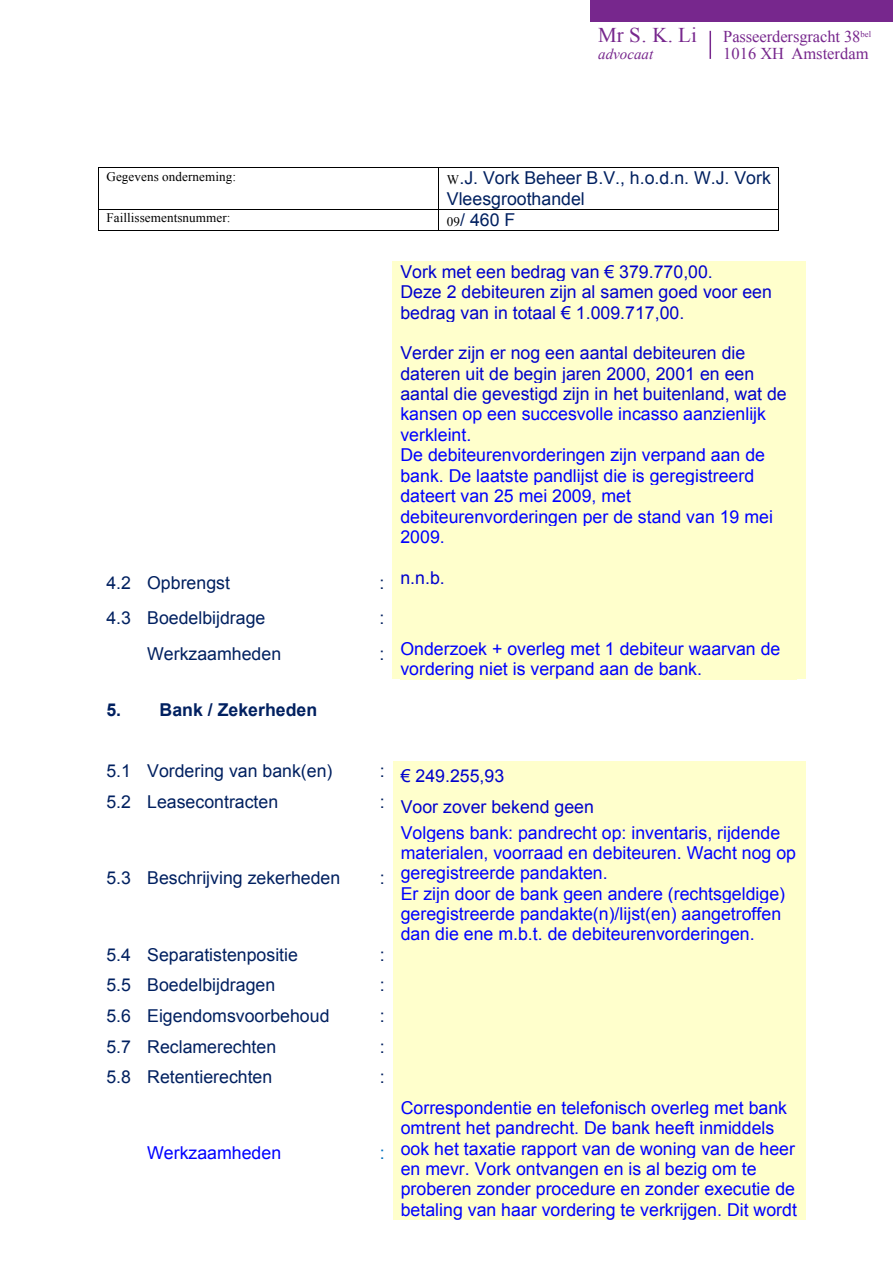
<style>
.page{position:relative;width:893px;height:1263px;background:#fff}
.page>*{position:absolute;margin:0;border:0;box-sizing:border-box;transform-origin:0 0}
.t1{font:21px "Times New Roman";color:#77278d}
.t2{font:17.7px/20.4px "Arial";color:#00f}
.t3{font:17.7px/20.2px "Arial";color:#002060}
.t4{font:17.7px/20.4px "Arial";color:#00c}
.t5{font:700 17.7px "Arial";color:#002060}
.t6{font:17.7px "Arial";color:#0070c0}
.t7{font:16.5px "Times New Roman";letter-spacing:-.005em;color:#77278d}
.t8{font:italic 15px "Times New Roman";color:#77278d}
.t9{font:13.05px "Times New Roman";letter-spacing:.005em;color:#000}
.s1{font-family:"Times New Roman";font-size:13.05px;color:#000}
.s2{color:#00c}
.s3{color:#002060}
</style>
<div class="page">
<hr style="left:709px;top:31px;width:2px;height:28px;background:#77278d">
<div style="left:590px;top:0;width:303px;height:21px;background:#77278d"></div>
<hr style="left:99px;top:167px;width:339px;height:1px;background:#000">
<hr style="left:439px;top:167px;width:339px;height:1px;background:#000">
<hr style="left:98px;top:168px;width:1px;height:41px;background:#000">
<hr style="left:438px;top:168px;width:1px;height:41px;background:#000">
<hr style="left:778px;top:168px;width:1px;height:41px;background:#000">
<hr style="left:99px;top:209px;width:339px;height:1px;background:#000">
<hr style="left:439px;top:209px;width:339px;height:1px;background:#000">
<svg style="left:98px;top:209px;width:1px;height:22px"></svg>
<hr style="left:99px;top:230px;width:339px;height:1px;background:#000">
<svg style="left:438px;top:209px;width:1px;height:22px"></svg>
<hr style="left:439px;top:230px;width:339px;height:1px;background:#000">
<svg style="left:778px;top:209px;width:1px;height:22px"></svg>
<div style="left:392px;top:261px;width:413px;height:306px;background:#ffc"></div>
<div style="left:392px;top:567px;width:413px;height:41px;background:#ffc"></div>
<div style="left:392px;top:608px;width:413px;height:30px;background:#ffc"></div>
<div style="left:392px;top:638px;width:413px;height:41px;background:#ffc"></div>
<div style="left:393px;top:761px;width:412px;height:31px;background:#ffc"></div>
<div style="left:393px;top:792px;width:412px;height:30px;background:#ffc"></div>
<div style="left:393px;top:822px;width:412px;height:122px;background:#ffc"></div>
<div style="left:393px;top:944px;width:412px;height:31px;background:#ffc"></div>
<div style="left:393px;top:975px;width:412px;height:30px;background:#ffc"></div>
<div style="left:393px;top:1005px;width:412px;height:31px;background:#ffc"></div>
<div style="left:393px;top:1036px;width:412px;height:31px;background:#ffc"></div>
<div style="left:393px;top:1067px;width:412px;height:30px;background:#ffc"></div>
<div style="left:393px;top:1097px;width:412px;height:123px;background:#ffc"></div>
<p class="t1" style="left:598px;top:21px;width:100px">Mr S. K. Li</p>
<p class="t7" style="left:723px;top:25px;width:149px">Passeerdersgracht 38<sup>bel</sup></p>
<p class="t8" style="left:598px;top:44px;width:56px">advocaat</p>
<p class="t7" style="left:723px;top:42px;width:147px">1016 XH Amsterdam</p>
<p class="t9" style="left:106px;top:167px;width:131px">Gegevens onderneming:</p>
<p class="t3" style="left:447px;top:168px;width:325px"><span class="s1">W</span>.J. Vork Beheer B.V., h.o.d.n. W.J. Vork<br>Vleesgroothandel</p>
<p class="t9" style="left:106px;top:209px;width:126px">Faillissementsnummer:</p>
<p class="t3" style="left:447px;top:210px;width:70px"><span class="s1">09</span>/ 460 F</p>
<p class="t4" style="left:400px;top:262px;width:373px">Vork met een bedrag van € 379.770,00.<br>Deze 2 debiteuren zijn al samen goed voor een bedrag van in totaal € 1.009.717,00.</p>
<p class="t2" style="left:400px;top:343px;width:388px"><span class="s2">Verder zijn er nog een aantal debiteuren die dateren uit de begin jaren 2000, 2001 en een aantal die gevestigd zijn in het buitenland, wat de </span>kansen op een succesvolle incasso aanzienlijk verkleint.<br>De debiteurenvorderingen zijn verpand aan de bank. De laatste pandlijst die is geregistreerd dateert van 25 mei 2009, met debiteurenvorderingen per de stand van 19 mei 2009.</p>
<p class="t3" style="left:106px;top:573px;width:125px">4.2 Opbrengst</p>
<p class="t4" style="left:379px;top:567px;width:67px"><span class="s3">:</span> n.n.b.</p>
<p class="t3" style="left:106px;top:608px;width:161px">4.3 Boedelbijdrage</p>
<p class="t3" style="left:379px;top:608px;width:6px">:</p>
<p class="t3" style="left:147px;top:644px;width:136px">Werkzaamheden</p>
<p class="t2" style="left:400px;top:638px;width:381px;text-indent:-21px"><span class="s3">:</span> Onderzoek + overleg met 1 debiteur waarvan de vordering niet is verpand aan de bank.</p>
<p class="t5" style="left:106px;top:698px;width:212px">5. Bank / Zekerheden</p>
<p class="t3" style="left:106px;top:761px;width:228px">5.1 Vordering van bank(en)</p>
<p class="t4" style="left:380px;top:766px;width:126px"><sup>:</sup> € 249.255,93</p>
<p class="t3" style="left:106px;top:792px;width:173px">5.2 Leasecontracten</p>
<p class="t4" style="left:380px;top:797px;width:216px"><sup>:</sup> Voor zover bekend geen</p>
<p class="t3" style="left:106px;top:868px;width:235px">5.3 Beschrijving zekerheden</p>
<p class="t3" style="left:380px;top:868px;width:6px">:</p>
<p class="t3" style="left:106px;top:945px;width:193px">5.4 Separatistenpositie</p>
<p class="t3" style="left:380px;top:945px;width:6px">:</p>
<p class="t3" style="left:106px;top:975px;width:170px">5.5 Boedelbijdragen</p>
<p class="t3" style="left:380px;top:975px;width:6px">:</p>
<p class="t3" style="left:106px;top:1006px;width:225px">5.6 Eigendomsvoorbehoud</p>
<p class="t3" style="left:380px;top:1006px;width:6px">:</p>
<p class="t3" style="left:106px;top:1036px;width:171px">5.7 Reclamerechten</p>
<p class="t3" style="left:380px;top:1036px;width:6px">:</p>
<p class="t3" style="left:106px;top:1067px;width:167px">5.8 Retentierechten</p>
<p class="t3" style="left:380px;top:1067px;width:6px">:</p>
<p class="t2" style="left:147px;top:1143px;width:136px">Werkzaamheden</p>
<p class="t6" style="left:380px;top:1142px;width:6px">:</p>
<p class="t2" style="left:401px;top:822px;width:397px">Volgens bank: pandrecht op: inventaris, rijdende materialen, voorraad en debiteuren. Wacht nog op geregistreerde pandakten.<br>Er zijn door de bank geen andere (rechtsgeldige) geregistreerde pandakte(n)/lijst(en) aangetroffen dan die ene m.b.t. de debiteurenvorderingen.</p>
<p class="t2" style="left:401px;top:1097px;width:398px">Correspondentie en telefonisch overleg met bank omtrent het pandrecht. De bank heeft inmiddels ook het taxatie rapport van de woning van de heer en mevr. Vork ontvangen en is al bezig om te proberen zonder procedure en zonder executie de betaling van haar vordering te verkrijgen. Dit wordt</p>
</div>
